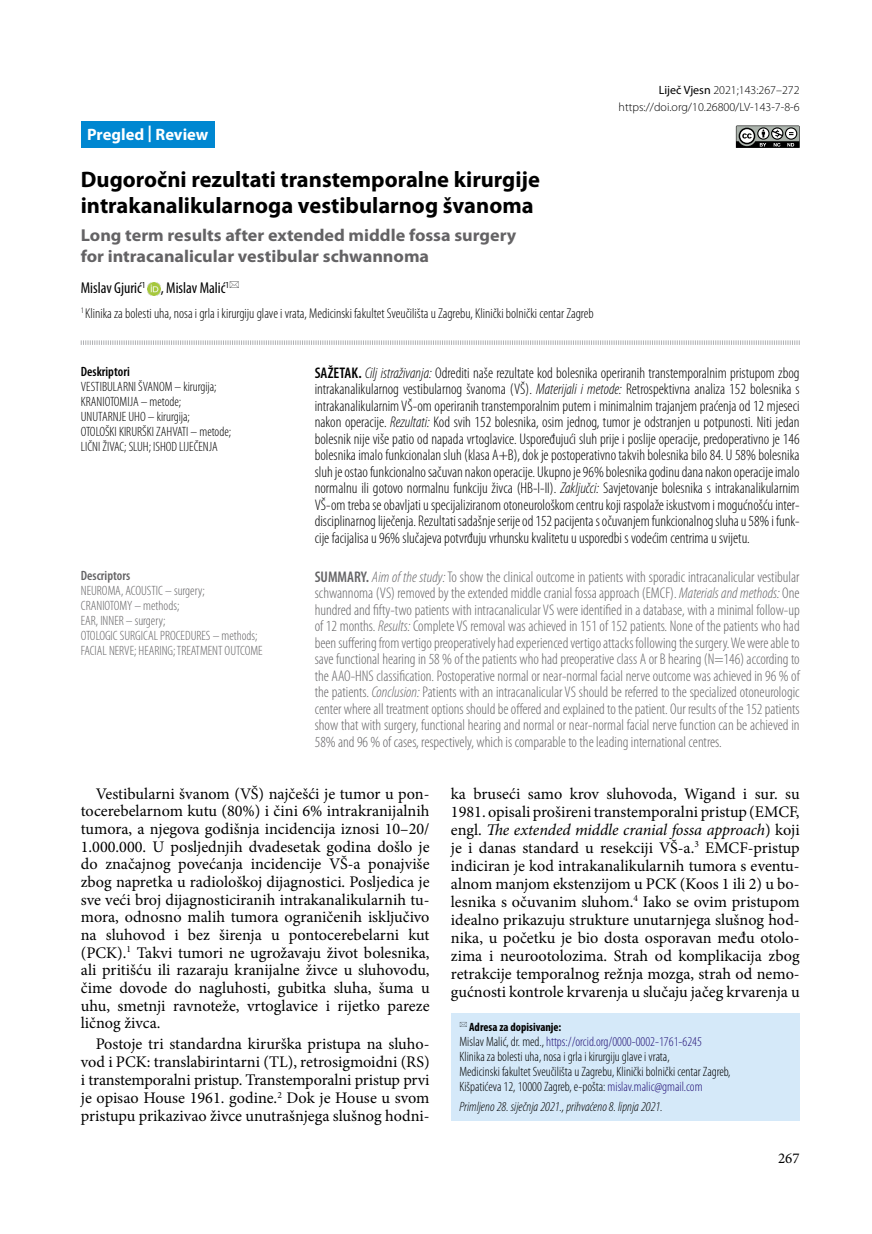
<style>
.page{position:relative;width:872px;height:1234px;background:#fff}
.page>*{position:absolute;margin:0;border:0;box-sizing:border-box;transform-origin:0 0}
.t1{font:700 22.5px/25.5px "Myriad Pro";color:#000}
.t2{font:700 17.25px/20.2px "Myriad Pro";color:#646365;scale:1.05 1}
.t3{font:700 16.5px "Myriad Pro";color:#fff}
.t4{font:16.2px/17.7px "Minion Pro";color:#000;text-align:justify}
.t5{font:condensed 15.75px "Myriad Pro";color:#000}
.t6{font:300 condensed 15.45px/16.5px "Myriad Pro";color:#000;text-align:justify}
.t7{font:300 condensed 15.45px/16.5px "Myriad Pro";color:#646365;text-align:justify}
.t8{font:15px "Minion Pro";color:#000}
.t9{font:300 condensed 14.25px "Myriad Pro";color:#000}
.t10{font:300 condensed 13.5px/15px "Myriad Pro";color:#000}
.t11{font:300 condensed 13.5px/15px "Myriad Pro";color:#646365}
.t12{font:italic 300 condensed 13.5px "Myriad Pro";color:#000}
.t13{font:600 condensed 13.5px "Myriad Pro";color:#000}
.t14{font:600 condensed 13.5px "Myriad Pro";color:#646365}
.t15{font:300 12px/16.5px "Myriad Pro";color:#000;text-align:right}
.t16{font:700 condensed 12px "Myriad Pro";color:#000}
.s1{font-weight:400}
.s2{font-weight:600}
.s3{font-style:italic}
.s4{color:#231177}
</style>
<div class="page">
<svg style="left:736px;top:125px;width:63px;height:23px"></svg>
<div style="left:451px;top:1013px;width:348px;height:107px;background:#d5e9f9"></div>
<svg style="left:148px;top:282px;width:13px;height:13px"></svg>
<svg style="left:80px;top:340px;width:720px;height:5px"></svg>
<div style="left:81px;top:121px;width:134px;height:27px;background:#0087d1"></div>
<p class="t3" style="left:87px;top:123px;width:123px">Pregled | Review</p>
<h1 class="t1" style="left:81px;top:166px;width:461px">Dugoročni rezultati transtemporalne kirurgije intrakanalikularnoga vestibularnog švanoma</h1>
<p class="t2" style="left:81px;top:225px;width:416px">Long term results after extended middle fossa surgery for intracanalicular vestibular schwannoma</p>
<p class="t5" style="left:81px;top:278px;width:150px">Mislav Gjurić<sup>1</sup> , Mislav Malić<sup>1</sup></p>
<p class="t9" style="left:81px;top:304px;width:514px"><sup>1</sup> Klinika za bolesti uha, nosa i grla i kirurgiju glave i vrata, Medicinski fakultet Sveučilišta u Zagrebu, Klinički bolnički centar Zagreb</p>
<p class="t15" style="left:618px;top:82px;width:182px"><span class="s1">Liječ Vjesn</span> 2021;143:267–272 https://doi.org/10.26800/LV-143-7-8-6</p>
<p class="t13" style="left:81px;top:363px;width:50px">Deskriptori</p>
<p class="t10" style="left:81px;top:379px;width:152px">VESTIBULARNI ŠVANOM – kirurgija;<br>KRANIOTOMIJA – metode;<br>UNUTARNJE UHO – kirurgija;<br>OTOLOŠKI KIRURŠKI ZAHVATI – metode;<br>LIČNI ŽIVAC; SLUH; ISHOD LIJEČENJA</p>
<p class="t6" style="left:315px;top:364px;width:486px"><span class="s2">SAŽETAK.</span> <span class="s3">Cilj istraživanja:</span> Odrediti naše rezultate kod bolesnika operiranih transtemporalnim pristupom zbog intrakanalikularnog vestibularnog švanoma (VŠ). <span class="s3">Materijali i metode:</span> Retrospektivna analiza 152 bolesnika s intrakanalikularnim VŠ-om operiranih transtemporalnim putem i minimalnim trajanjem praćenja od 12 mjeseci nakon operacije. <span class="s3">Rezultati:</span> Kod svih 152 bolesnika, osim jednog, tumor je odstranjen u potpunosti. Niti jedan bolesnik nije više patio od napada vrtoglavice. Uspoređujući sluh prije i poslije operacije, predoperativno je 146 bolesnika imalo funkcionalan sluh (klasa A+B), dok je postoperativno takvih bolesnika bilo 84. U 58% bolesnika sluh je ostao funkcionalno sačuvan nakon operacije. Ukupno je 96% bolesnika godinu dana nakon operacije imalo normalnu ili gotovo normalnu funkciju živca (HB-I-II). <span class="s3">Zaključci:</span> Savjetovanje bolesnika s intrakanalikularnim VŠ-om treba se obavljati u specijaliziranom otoneurološkom centru koji raspolaže iskustvom i mogućnošću inter&shy;disciplinarnog liječenja. Rezultati sadašnje serije od 152 pacijenta s očuvanjem funkcionalnog sluha u 58% i funk&shy;cije facijalisa u 96% slučajeva potvrđuju vrhunsku kvalitetu u usporedbi s vodećim centrima u svijetu.</p>
<p class="t7" style="left:315px;top:568px;width:486px"><span class="s2">SUMMARY.</span> <span class="s3">Aim of the study:</span> To show the clinical outcome in patients with sporadic intracanalicular vestibular schwannoma (VS) removed by the extended middle cranial fossa approach (EMCF). <span class="s3">Materials and methods:</span> One hundred and fifty-two patients with intracanalicular VS were identified in a database, with a minimal follow-up of 12 months. <span class="s3">Results:</span> Complete VS removal was achieved in 151 of 152 patients. None of the patients who had been suffering from vertigo preoperatively had experienced vertigo attacks following the surgery. We were able to save functional hearing in 58 % of the patients who had preoperative class A or B hearing (N=146) according to the AAO-HNS classification. Postoperative normal or near-normal facial nerve outcome was achieved in 96 % of the patients. <span class="s3">Conclusion:</span> Patients with an intracanalicular VS should be referred to the specialized otoneurologic center where all treatment options should be offered and explained to the patient. Our results of the 152 patients show that with surgery, functional hearing and normal or near-normal facial nerve function can be achieved in 58% and 96 % of cases, respectively, which is comparable to the leading international centres.</p>
<p class="t4" style="left:81px;top:784px;width:350px;text-indent:15px">Vestibularni švanom (VŠ) najčešći je tumor u pon&shy;tocerebelarnom kutu (80%) i čini 6% intrakranijalnih tumora, a njegova godišnja incidencija iznosi 10–20/ 1.000.000. U posljednjih dvadesetak godina došlo je do značajnog povećanja incidencije VŠ-a ponajviše zbog napretka u radiološkoj dijagnostici. Posljedica je sve veći broj dijagnosticiranih intrakanalikularnih tu&shy;mora, odnosno malih tumora ograničenih isključivo na sluhovod i bez širenja u pontocerebelarni kut (PCK).<sup>1</sup> Takvi tumori ne ugrožavaju život bolesnika, ali pritišću ili razaraju kranijalne živce u sluhovodu, čime dovode do nagluhosti, gubitka sluha, šuma u uhu, smetnji ravnoteže, vrtoglavice i rijetko pareze ličnog živca.</p>
<p class="t4" style="left:81px;top:1034px;width:350px;line-height:18.1px;text-indent:15px">Postoje tri standardna kirurška pristupa na sluho&shy;vod i PCK: translabirintarni (TL), retrosigmoidni (RS) i transtemporalni pristup. Transtemporalni pristup prvi je opisao House 1961. godine.<sup>2</sup> Dok je House u svom pristupu prikazivao živce unutrašnjega slušnog hodni-</p>
<p class="t14" style="left:81px;top:567px;width:51px">Descriptors</p>
<p class="t11" style="left:81px;top:583px;width:183px">NEUROMA, ACOUSTIC – surgery;<br>CRANIOTOMY – methods;<br>EAR, INNER – surgery;<br>OTOLOGIC SURGICAL PROCEDURES – methods;<br>FACIAL NERVE; HEARING; TREATMENT OUTCOME</p>
<p class="t4" style="left:451px;top:784px;width:350px">ka bruseći samo krov sluhovoda, Wigand i sur. su 1981. opisali prošireni transtemporalni pristup (EMCF, engl. <span class="s3">The extended middle cranial fossa approach</span>) koji je i danas standard u resekciji VŠ-a.<sup>3</sup> EMCF-pristup indiciran je kod intrakanalikularnih tumora s eventu&shy;alnom manjom ekstenzijom u PCK (Koos 1 ili 2) u bo&shy;lesnika s očuvanim sluhom.<sup>4</sup> Iako se ovim pristupom idealno prikazuju strukture unutarnjega slušnog hod&shy;nika, u početku je bio dosta osporavan među otolo&shy;zima i neurootolozima. Strah od komplikacija zbog retrakcije temporalnog režnja mozga, strah od nemo&shy;gućnosti kontrole krvarenja u slučaju jačeg krvarenja u</p>
<p class="t16" style="left:469px;top:1019px;width:94px">Adresa za dopisivanje:</p>
<p class="t10" style="left:459px;top:1033px;width:273px">Mislav Malić, dr. med., <span class="s4">https://orcid.org/0000-0002-1761-6245<br></span>Klinika za bolesti uha, nosa i grla i kirurgiju glave i vrata,<br>Medicinski fakultet Sveučilišta u Zagrebu, Klinički bolnički centar Zagreb, Kišpatićeva 12, 10000 Zagreb, e-pošta: <span class="s4">mislav.malic@gmail.com</span></p>
<p class="t12" style="left:459px;top:1097px;width:205px">Primljeno 28. siječnja 2021., prihvaćeno 8. lipnja 2021.</p>
<p class="t8" style="left:778px;top:1147px;width:23px">267</p>
</div>
